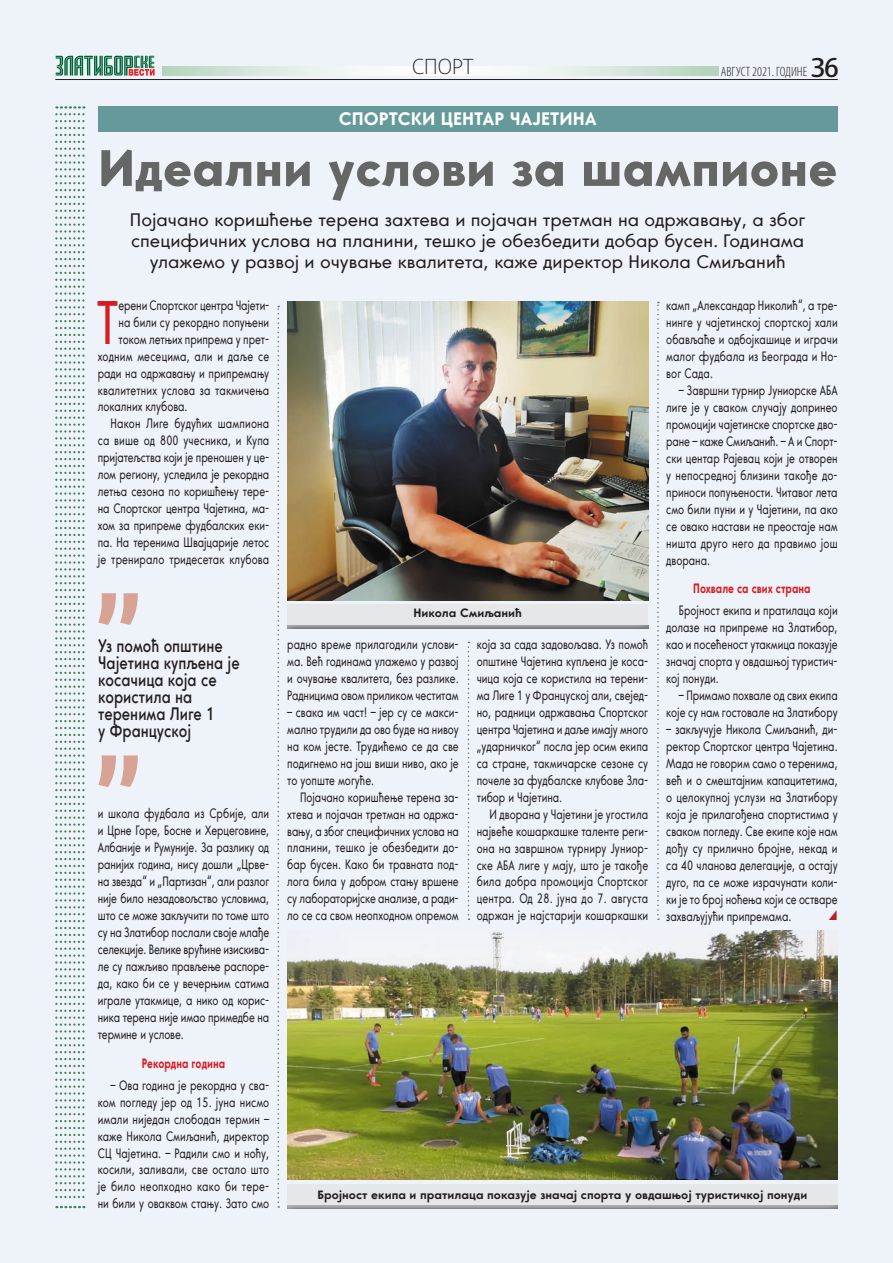
<style>
.page{position:relative;width:893px;height:1263px;background:#eef3f9}
.page>*{position:absolute;margin:0;border:0;box-sizing:border-box;transform-origin:0 0}
.t1{font:61.05px "Core Sans G";color:#d81c23;scale:.75 1}
.t2{font:800 51px "Core Sans G";color:#656666}
.t3{font:21px "Adamant Sans Pro Th";color:#231f20}
.t4{font:18px/21px "Core Sans G";color:#231f20;text-align:center}
.t5{font:500 18px/17px "Core Sans G";color:#231f20;scale:.8 1}
.t6{font:700 18px "Core Sans G";color:#fff}
.t7{font:13.5px/17px "Core Sans G";color:#231f20;text-align:justify;scale:.75 1}
.t8{font:700 13.5px "Core Sans G";color:#d81c23;scale:.75 1}
.t9{font:300 condensed 13.5px "Myriad Pro";color:#231f20}
.t10{font:700 12px "Core Sans G";color:#231f20}
.s1{font-family:"Adamant Sans Pro Md";font-weight:400;font-stretch:normal;font-size:27px}
</style>
<div class="page">
<svg style="left:163px;top:67px;width:555px;height:9px"></svg>
<svg style="left:55px;top:55px;width:100px;height:21px"></svg>
<hr style="left:55px;top:79px;width:783px;height:1px;background:#231f20">
<svg style="left:55px;top:106px;width:30px;height:1102px"></svg>
<div style="left:98px;top:106px;width:740px;height:25px;background:#669a9a"></div>
<img style="left:287px;top:930px;width:551px;height:249px">
<img style="left:287px;top:302px;width:361px;height:298px">
<div style="left:287px;top:604px;width:361px;height:21px;background:#e6e7e9"></div>
<div style="left:287px;top:1185px;width:551px;height:21px;background:#e6e7e9"></div>
<svg style="left:98px;top:593px;width:40px;height:32px"></svg>
<svg style="left:98px;top:755px;width:40px;height:32px"></svg>
<svg style="left:657px;top:302px;width:2px;height:618px"></svg>
<svg style="left:468px;top:642px;width:1px;height:278px"></svg>
<svg style="left:278px;top:306px;width:1px;height:902px"></svg>
<h3 class="t3" style="left:412px;top:55px;width:63px">СПОРТ</h3>
<p class="t9" style="left:721px;top:63px;width:120px">АВГУСТ 2021. ГОДИНЕ <span class="s1">36</span></p>
<h3 class="t6" style="left:339px;top:107px;width:259px">СПОРТСКИ ЦЕНТАР ЧАЈЕТИНА</h3>
<h2 class="t2" style="left:98px;top:137px;width:741px">Идеални услови за шампионе</h2>
<h3 class="t4" style="left:130px;top:209px;width:677px">Појачано коришћење терена захтева и појачан третман на одржавању, а због специфичних услова на планини, тешко је обезбедити добар бусен. Годинама улажемо у развој и очување квалитета, каже директор Никола Смиљанић</h3>
<h1 class="t1" style="left:97px;top:285px;width:30px">Т</h1>
<p class="t7" style="left:119px;top:297px;width:202px">ерени Спортског центра Чајети-</p>
<p class="t7" style="left:119px;top:314px;width:202px">на били су рекордно попуњени</p>
<p class="t7" style="left:119px;top:331px;width:202px">током летњих припрема у прет-</p>
<p class="t7" style="left:98px;top:348px;width:230px">ходним месецима, али и даље се</p>
<p class="t7" style="left:98px;top:365px;width:230px">ради на одржавању и припремању</p>
<p class="t7" style="left:98px;top:382px;width:230px">квалитетних услова за такмичења</p>
<p class="t7" style="left:98px;top:398px;width:121px">локалних клубова.</p>
<p class="t7" style="left:111px;top:415px;width:213px">Након Лиге будућих шампиона</p>
<p class="t7" style="left:98px;top:432px;width:230px">са више од 800 учесника, и Купа</p>
<p class="t7" style="left:98px;top:449px;width:230px">пријатељства који је преношен у це-</p>
<p class="t7" style="left:98px;top:466px;width:230px">лом региону, уследила је рекордна</p>
<p class="t7" style="left:98px;top:483px;width:230px">летња сезона по коришћењу тере-</p>
<p class="t7" style="left:98px;top:500px;width:230px">на Спортског центра Чајетина, ма-</p>
<p class="t7" style="left:98px;top:517px;width:230px">хом за припреме фудбалских еки-</p>
<p class="t7" style="left:98px;top:534px;width:230px">па. На теренима Швајцарије летос</p>
<p class="t7" style="left:98px;top:551px;width:230px">је тренирало тридесетак клубова</p>
<h3 class="t5" style="left:98px;top:637px;width:178px">Уз помоћ општине<br>Чајетина купљена је косачица која се користила на теренима Лиге 1<br>у Француској</h3>
<p class="t7" style="left:98px;top:805px;width:230px">и школа фудбала из Србије, али и Црне Горе, Босне и Херцеговине, Албаније и Румуније. За разлику од ранијих година, нису дошли „Црве&shy;на звезда“ и „Партизан“, али разлог није било незадовољство условима, што се може закључити по томе што су на Златибор послали своје млађе селекције. Велике врућине изискива&shy;ле су пажљиво прављење распоре&shy;да, како би се у вечерњим сатима играле утакмице, а нико од корис&shy;ника терена није имао примедбе на термине и услове.</p>
<p class="t8" style="left:142px;top:1055px;width:113px">Рекордна година</p>
<p class="t7" style="left:98px;top:1077px;width:230px;text-indent:13px">– Ова година је рекордна у сва&shy;ком погледу јер од 15. јуна нисмо имали ниједан слободан термин – каже Никола Смиљанић, директор СЦ Чајетина. – Радили смо и ноћу, косили, заливали, све остало што је било неопходно како би тере&shy;ни били у оваквом стању. Зато смо</p>
<p class="t10" style="left:414px;top:606px;width:110px">Никола Смиљанић</p>
<p class="t7" style="left:287px;top:636px;width:230px">радно време прилагодили услови&shy;ма. Већ годинама улажемо у развој и очување квалитета, без разлике.<br>Радницима овом приликом честитам</p>
<p class="t7" style="left:287px;top:704px;width:230px">– свака им част! – јер су се макси&shy;мално трудили да ово буде на нивоу на ком јесте. Трудићемо се да све подигнемо на још виши ниво, ако је то уопште могуће.</p>
<p class="t7" style="left:287px;top:789px;width:230px;text-indent:13px">Појачано коришћење терена за&shy;хтева и појачан третман на одржа&shy;вању, а због специфичних услова на планини, тешко је обезбедити до&shy;бар бусен. Како би травната под&shy;лога била у добром стању вршене су лабораторијске анализе, а ради&shy;ло се са свом неопходном опремом</p>
<p class="t7" style="left:477px;top:636px;width:230px">која за сада задовољава. Уз помоћ општине Чајетина купљена је коса&shy;чица која се користила на терени&shy;ма Лиге 1 у Француској али, свејед&shy;но, радници одржавања Спортског центра Чајетина и даље имају много „ударничког“ посла јер осим екипа са стране, такмичарске сезоне су почеле за фудбалске клубове Зла&shy;тибор и Чајетина.</p>
<p class="t7" style="left:477px;top:806px;width:230px;text-indent:13px">И дворана у Чајетини је угостила највеће кошаркашке таленте реги&shy;она на завршном турниру Јуниор&shy;ске АБА лиге у мају, што је такође била добра промоција Спортског центра. Од 28. јуна до 7. августа одржан је најстарији кошаркашки</p>
<p class="t7" style="left:666px;top:297px;width:230px">камп „Александар Николић“, а тре&shy;нинге у чајетинској спортској хали обављаће и одбојкашице и играчи малог фудбала из Београда и Но&shy;вог Сада.</p>
<p class="t7" style="left:666px;top:382px;width:230px;text-indent:13px">– Завршни турнир Јуниорске АБА лиге је у сваком случају допринео промоцији чајетинске спортске дво&shy;ране – каже Смиљанић. – А и Спорт&shy;ски центар Рајевац који је отворен у непосредној близини такође до&shy;приноси попуњености. Читавог лета смо били пуни и у Чајетини, па ако се овако настави не преостаје нам ништа друго него да правимо још дворана.</p>
<p class="t8" style="left:693px;top:580px;width:158px">Похвале са свих страна</p>
<p class="t7" style="left:666px;top:602px;width:230px;text-indent:13px">Бројност екипа и пратилаца који долазе на припреме на Златибор, као и посећеност утакмица показује значај спорта у овдашњој туристич&shy;кој понуди.</p>
<p class="t7" style="left:666px;top:687px;width:230px;text-align:right">– Примамо похвале од свих екипа које су нам гостовале на Златибору</p>
<p class="t7" style="left:666px;top:721px;width:230px">– закључује Никола Смиљанић, ди&shy;ректор Спортског центра Чајетина.<br>Мада не говорим само о теренима, већ и о смештајним капацитетима, о целокупној услузи на Златибору која је прилагођена спортистима у сваком погледу. Све екипе које нам дођу су прилично бројне, некад и са 40 чланова делегације, а остају дуго, па се може израчунати коли&shy;ки је то број ноћења који се остваре захваљујући припремама.</p>
<p class="t10" style="left:318px;top:1188px;width:491px">Бројност екипа и пратилаца показује значај спорта у овдашњој туристичкој понуди</p>
</div>
